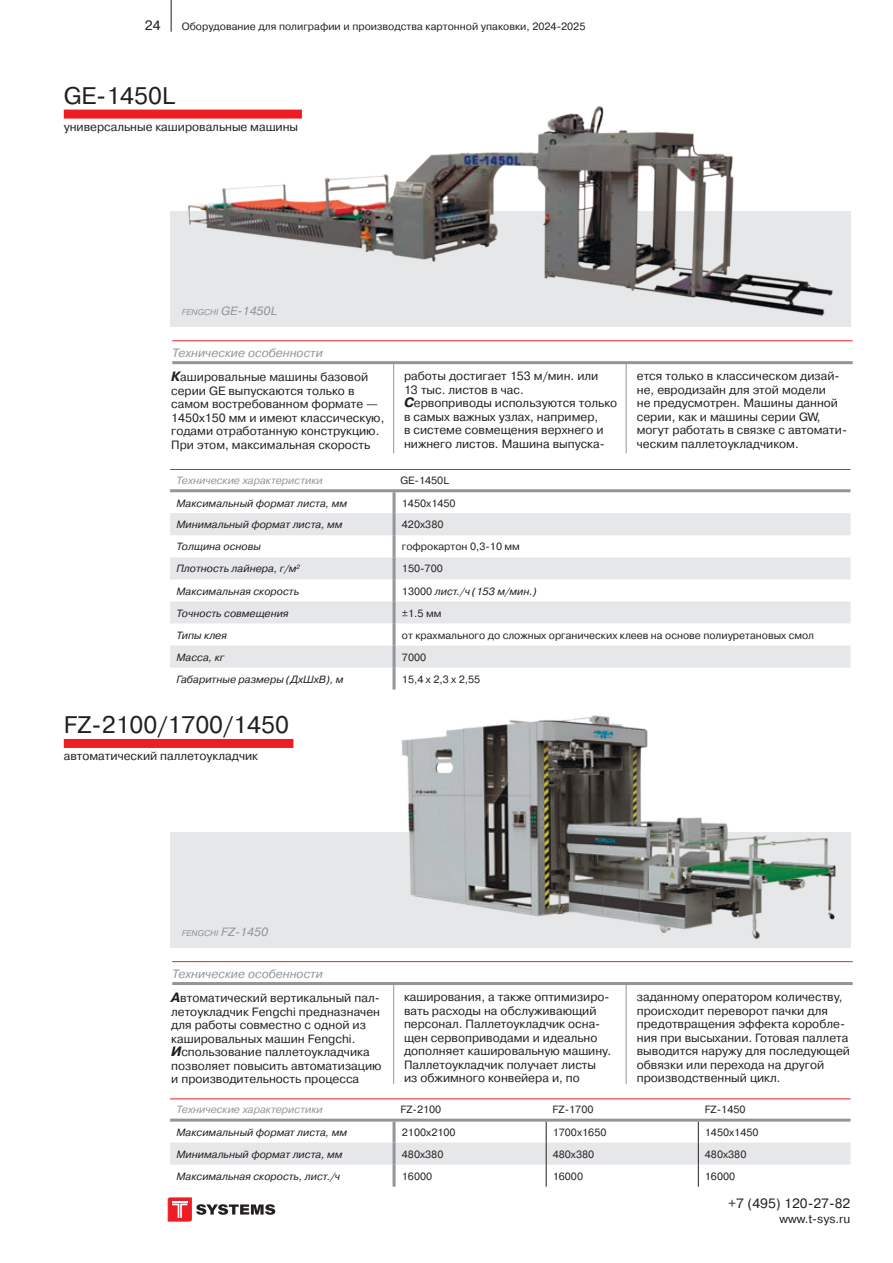
<style>
.page{position:relative;width:893px;height:1263px;background:#fff}
.page>*{position:absolute;margin:0;border:0;box-sizing:border-box;transform-origin:0 0}
.TradeMarkModel{font:24px "Pragmatica C";color:#231f20}
.t1{font:13.5px "Pragmatica C";color:#231f20}
.MAIN_TEXT{font:12px/13.5px "Pragmatica C";color:#231f20}
.Under_TradeMark_Column{font:12px "Pragmatica C";color:#231f20}
.Тех_особенности{font:italic 12px "Pragmatica C";color:#939598}
.About_Company{font:italic 12px "Pragmatica C";color:#939598}
.TABLE_right{font:10.5px "Pragmatica C";color:#231f20}
.TABLE_left{font:italic 10.5px "Pragmatica C";color:#231f20}
.Тех_особенности_TABLE{font:italic 10.5px "Pragmatica C";color:#939598}
.TABLE_right-2{font:italic 10.5px "Pragmatica C";color:#231f20}
.About_Company-2{font:italic 8.4px "Pragmatica C";color:#939598}
.s1{font-size:8.4px}
.s2{font-weight:700;font-style:italic;font-size:13.5px}
.s3{font-style:normal}
</style>
<div class="page">
<hr style="left:171px;top:0;width:1px;height:32px;background:#231f20">
<svg style="left:168px;top:1198px;width:107px;height:23px"></svg>
<div style="left:64px;top:110px;width:238px;height:9px;background:#ee1d23"></div>
<div style="left:170px;top:212px;width:680px;height:115px;background:#e6e7e9"></div>
<img style="left:183px;top:106px;width:655px;height:210px">
<hr style="left:172px;top:340px;width:681px;height:1px;background:#ee1d23">
<hr style="left:172px;top:361px;width:681px;height:3px;background:#939598">
<hr style="left:393px;top:364px;width:1px;height:89px;background:#939598">
<hr style="left:626px;top:364px;width:1px;height:89px;background:#939598">
<svg style="left:170px;top:513px;width:680px;height:154px;fill:#e6e7e9"></svg>
<hr style="left:170px;top:489px;width:224px;height:3px;background:#939598">
<hr style="left:170px;top:469px;width:224px;height:1px;background:#ee1d23">
<hr style="left:394px;top:469px;width:456px;height:1px;background:#ee1d23">
<hr style="left:393px;top:623px;width:3px;height:22px;background:#939598">
<hr style="left:394px;top:489px;width:456px;height:3px;background:#939598">
<hr style="left:393px;top:492px;width:3px;height:21px;background:#939598">
<hr style="left:393px;top:513px;width:3px;height:22px;background:#939598">
<hr style="left:393px;top:535px;width:3px;height:22px;background:#939598">
<hr style="left:393px;top:557px;width:3px;height:22px;background:#939598">
<hr style="left:393px;top:579px;width:3px;height:22px;background:#939598">
<hr style="left:393px;top:601px;width:3px;height:22px;background:#939598">
<hr style="left:393px;top:645px;width:3px;height:22px;background:#939598">
<hr style="left:393px;top:667px;width:3px;height:23px;background:#939598">
<div style="left:64px;top:739px;width:229px;height:9px;background:#ee1d23"></div>
<div style="left:170px;top:832px;width:680px;height:116px;background:#e6e7e9"></div>
<img style="left:402px;top:715px;width:434px;height:224px">
<hr style="left:172px;top:961px;width:681px;height:1px;background:#ee1d23">
<hr style="left:172px;top:982px;width:681px;height:3px;background:#939598">
<hr style="left:393px;top:985px;width:1px;height:99px;background:#939598">
<hr style="left:626px;top:985px;width:1px;height:99px;background:#939598">
<hr style="left:170px;top:1119px;width:224px;height:3px;background:#939598">
<hr style="left:170px;top:1098px;width:224px;height:1px;background:#ee1d23">
<hr style="left:394px;top:1098px;width:152px;height:1px;background:#ee1d23">
<hr style="left:546px;top:1098px;width:152px;height:1px;background:#ee1d23">
<hr style="left:698px;top:1098px;width:152px;height:1px;background:#ee1d23">
<hr style="left:698px;top:1119px;width:152px;height:3px;background:#939598">
<hr style="left:394px;top:1119px;width:152px;height:3px;background:#939598">
<hr style="left:546px;top:1119px;width:152px;height:3px;background:#939598">
<svg style="left:170px;top:1122px;width:680px;height:65px"></svg>
<p class="t1" style="left:145px;top:17px;width:17px">24</p>
<p class="TABLE_right" style="left:182px;top:20px;width:405px">Оборудование для полиграфии и производства картонной упаковки, 2024-2025</p>
<p class="TradeMarkModel" style="left:64px;top:82px;width:112px">GE-1450L</p>
<p class="Under_TradeMark_Column" style="left:64px;top:120px;width:236px">универсальные кашировальные машины</p>
<p class="About_Company-2" style="left:182px;top:307px;width:23px">FENGCH</p>
<p class="About_Company" style="left:216px;top:304px;width:62px"><span class="s1">I</span> GE-1450L</p>
<p class="Тех_особенности" style="left:172px;top:346px;width:152px">Технические особенности</p>
<p class="MAIN_TEXT" style="left:171px;top:371px;width:215px"><span class="s2">К</span>ашировальные машины базовой серии GE выпускаются только в самом востребованном формате —<br>1450х150 мм и имеют классическую, годами отработанную конструкцию.<br>При этом, максимальная скорость</p>
<p class="MAIN_TEXT" style="left:404px;top:369px;width:196px">работы достигает 153 м/мин. или<br>13 тыс. листов в час.</p>
<p class="MAIN_TEXT" style="left:404px;top:396px;width:215px"><span class="s2">С</span>ервоприводы используются только в самых важных узлах, например,<br>в системе совмещения верхнего и нижнего листов. Машина выпуска-</p>
<p class="MAIN_TEXT" style="left:637px;top:369px;width:212px">ется только в классическом дизай&shy;не, евродизайн для этой модели<br>не предусмотрен. Машины данной серии, как и машины серии GW, могут работать в связке с автомати&shy;ческим паллетоукладчиком.</p>
<p class="Тех_особенности_TABLE" style="left:176px;top:474px;width:148px">Технические характеристики</p>
<p class="TABLE_right" style="left:400px;top:474px;width:50px">GE-1450L</p>
<p class="TABLE_left" style="left:176px;top:497px;width:172px">Максимальный формат листа, мм</p>
<p class="TABLE_right" style="left:402px;top:497px;width:55px">1450х1450</p>
<p class="TABLE_left" style="left:176px;top:519px;width:168px">Минимальный формат листа, мм</p>
<p class="TABLE_right" style="left:402px;top:519px;width:43px">420х380</p>
<p class="TABLE_left" style="left:176px;top:541px;width:86px">Толщина основы</p>
<p class="TABLE_right" style="left:402px;top:541px;width:120px">гофрокартон 0,3-10 мм</p>
<p class="TABLE_left" style="left:176px;top:563px;width:125px">Плотность лайнера, г/м<sup>2</sup></p>
<p class="TABLE_right" style="left:402px;top:563px;width:42px">150-700</p>
<p class="TABLE_left" style="left:176px;top:585px;width:124px">Максимальная скорость</p>
<p class="TABLE_right-2" style="left:402px;top:585px;width:136px"><span class="s3">13000</span> лист./ч (153 м/мин.)</p>
<p class="TABLE_left" style="left:176px;top:607px;width:114px">Точность совмещения</p>
<p class="TABLE_right" style="left:402px;top:607px;width:41px">±1.5 мм</p>
<p class="TABLE_left" style="left:176px;top:629px;width:52px">Типы клея</p>
<p class="TABLE_right" style="left:402px;top:629px;width:414px">от крахмального до сложных органических клеев на основе полиуретановых смол</p>
<p class="TABLE_left" style="left:176px;top:651px;width:49px">Масса, кг</p>
<p class="TABLE_right" style="left:402px;top:651px;width:26px">7000</p>
<p class="TABLE_left" style="left:176px;top:673px;width:169px">Габаритные размеры (ДхШхВ), м</p>
<p class="TABLE_right" style="left:402px;top:673px;width:80px">15,4 x 2,3 x 2,55</p>
<p class="TradeMarkModel" style="left:64px;top:711px;width:227px">FZ-2100/1700/1450</p>
<p class="Under_TradeMark_Column" style="left:64px;top:749px;width:196px">автоматический паллетоукладчик</p>
<p class="About_Company-2" style="left:182px;top:928px;width:23px">FENGCH</p>
<p class="About_Company" style="left:216px;top:925px;width:54px"><span class="s1">I</span> FZ-1450</p>
<p class="Тех_особенности" style="left:172px;top:967px;width:152px">Технические особенности</p>
<p class="MAIN_TEXT" style="left:171px;top:991px;width:210px"><span class="s2">А</span>втоматический вертикальный пал&shy;летоукладчик Fengchi предназначен для работы совместно с одной из кашировальных машин Fengchi.</p>
<p class="MAIN_TEXT" style="left:171px;top:1045px;width:212px"><span class="s2">И</span>спользование паллетоукладчика позволяет повысить автоматизацию и производительность процесса</p>
<p class="MAIN_TEXT" style="left:404px;top:990px;width:209px">каширования, а также оптимизиро&shy;вать расходы на обслуживающий персонал. Паллетоукладчик осна&shy;щен сервоприводами и идеально дополняет кашировальную машину.<br>Паллетоукладчик получает листы из обжимного конвейера и, по</p>
<p class="MAIN_TEXT" style="left:637px;top:990px;width:215px">заданному оператором количеству, происходит переворот пачки для предотвращения эффекта коробле&shy;ния при высыхании. Готовая паллета выводится наружу для последующей обвязки или перехода на другой производственный цикл.</p>
<p class="Тех_особенности_TABLE" style="left:176px;top:1103px;width:148px">Технические характеристики</p>
<p class="TABLE_right" style="left:400px;top:1103px;width:42px">FZ-2100</p>
<p class="TABLE_right" style="left:552px;top:1103px;width:42px">FZ-1700</p>
<p class="TABLE_right" style="left:705px;top:1103px;width:42px">FZ-1450</p>
<p class="TABLE_left" style="left:176px;top:1127px;width:172px">Максимальный формат листа, мм</p>
<p class="TABLE_right" style="left:402px;top:1127px;width:55px">2100х2100</p>
<p class="TABLE_right" style="left:553px;top:1127px;width:55px">1700х1650</p>
<p class="TABLE_right" style="left:705px;top:1127px;width:55px">1450х1450</p>
<p class="TABLE_left" style="left:176px;top:1148px;width:168px">Минимальный формат листа, мм</p>
<p class="TABLE_right" style="left:402px;top:1148px;width:43px">480х380</p>
<p class="TABLE_right" style="left:553px;top:1148px;width:43px">480х380</p>
<p class="TABLE_right" style="left:705px;top:1148px;width:43px">480х380</p>
<p class="TABLE_left" style="left:176px;top:1170px;width:165px">Максимальная скорость, лист./ч</p>
<p class="TABLE_right" style="left:402px;top:1170px;width:32px">16000</p>
<p class="TABLE_right" style="left:553px;top:1170px;width:32px">16000</p>
<p class="TABLE_right" style="left:705px;top:1170px;width:32px">16000</p>
<p class="t1" style="left:728px;top:1196px;width:124px">+7 (495) 120-27-82</p>
<p class="MAIN_TEXT" style="left:779px;top:1212px;width:72px">www.t-sys.ru</p>
</div>
